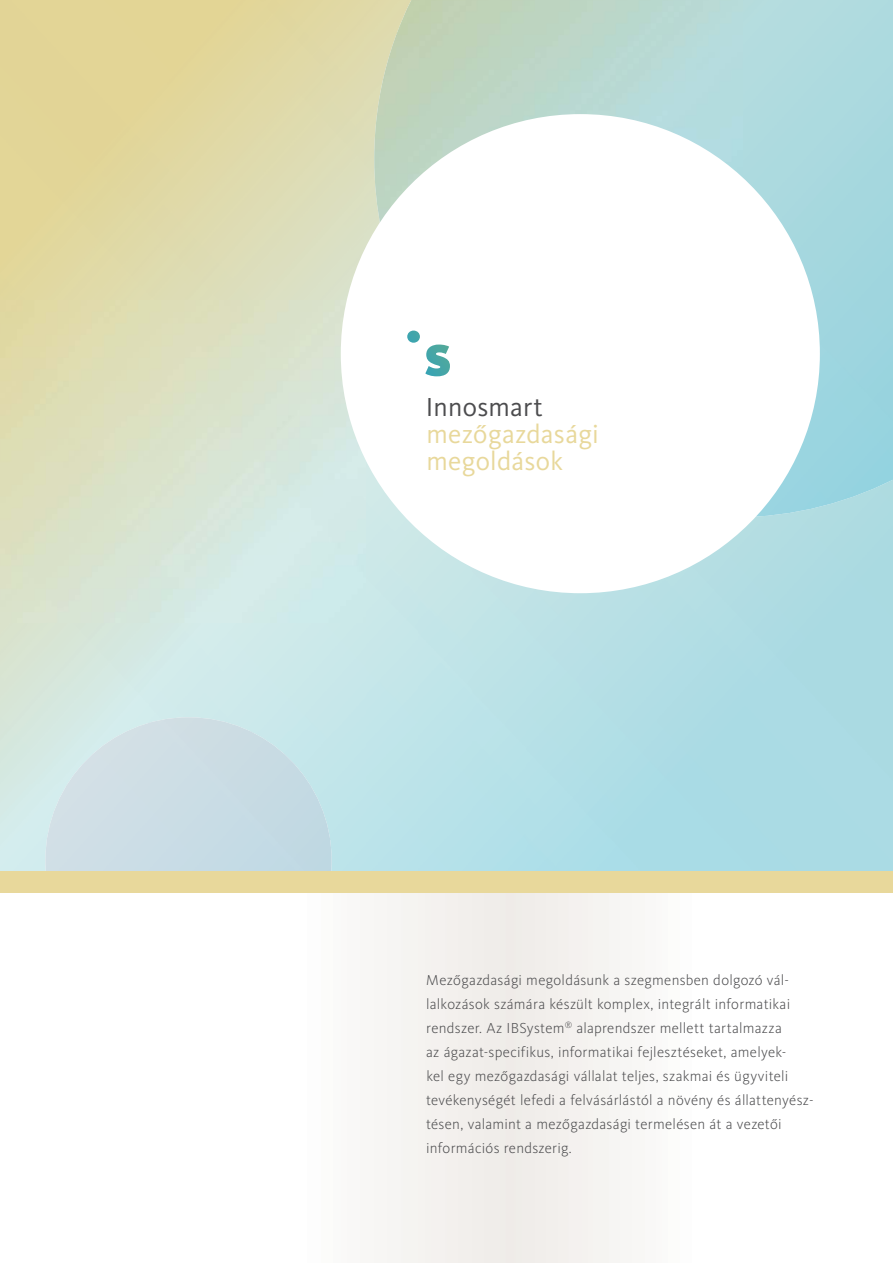
<style>
.page{position:relative;width:893px;height:1263px;background:#fff}
.page>*{position:absolute;margin:0;border:0;box-sizing:border-box;transform-origin:0 0}
.t1{font:27px/27px "Kievit Pro";letter-spacing:.015em;color:#e8d89b}
.t2{font:27px "Kievit Pro";letter-spacing:.005em;color:#4c4c4e}
.t3{font:300 15px/24px "Kievit Pro";letter-spacing:.015em;color:#4c4c4e}
</style>
<div class="page">
<img style="left:45px;top:717px;width:287px;height:155px">
<img style="left:374px;top:0;width:370px;height:231px">
<div style="left:341px;top:114px;width:479px;height:479px;background:#fff;border-radius:50%"></div>
<svg style="left:407px;top:331px;width:43px;height:45px"></svg>
<div style="left:0;top:872px;width:893px;height:391px;background:#e8d89b"></div>
<svg style="left:0;top:893px;width:893px;height:370px;background:#fafaf9"></svg>
<h1 class="t2" style="left:426px;top:396px;width:119px">Innosmart</h1>
<h1 class="t1" style="left:426px;top:423px;width:174px">mezőgazdasági megoldások</h1>
<p class="t3" style="left:426px;top:970px;width:389px">Mezőgazdasági megoldásunk a szegmensben dolgozó vál&shy;lalkozások számára készült komplex, integrált informatikai rendszer. Az IBSystem<sup>®</sup> alaprendszer mellett tartalmazza<br>az ágazat-specifikus, informatikai fejlesztéseket, amelyek-<br>kel egy mezőgazdasági vállalat teljes, szakmai és ügyviteli tevékenységét lefedi a felvásárlástól a növény és állattenyész&shy;tésen, valamint a mezőgazdasági termelésen át a vezetői információs rendszerig.</p>
</div>
